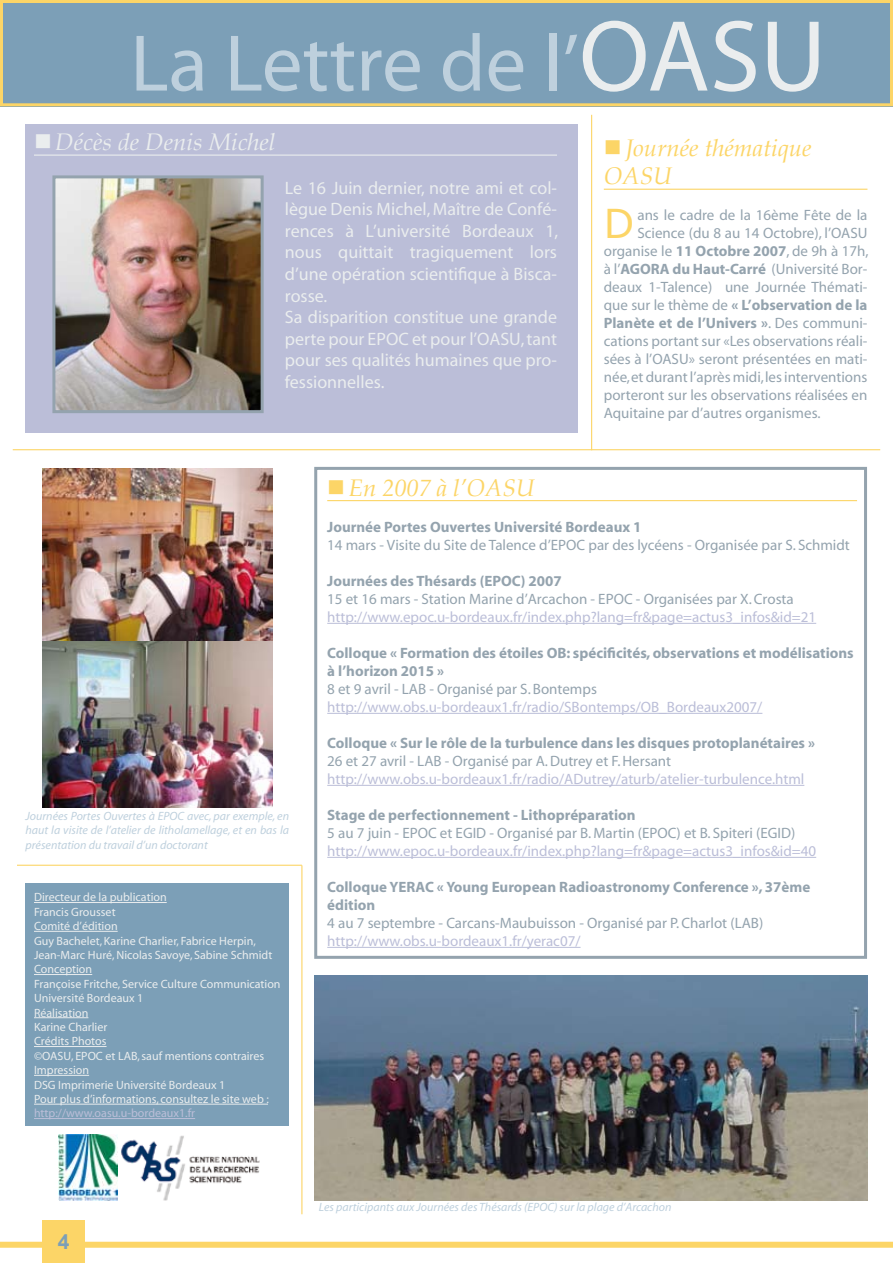
<style>
.page{position:relative;width:893px;height:1263px;background:#fff}
.page>*{position:absolute;margin:0;border:0;box-sizing:border-box;transform-origin:0 0}
.t1{font:81px "Myriad";color:#bed0dd}
.t2{font:39.75px "Verdana";color:#fcd567}
.t3{font:italic 24px/28.8px "Book Antiqua";color:#fcd567}
.t4{font:italic 24px "Book Antiqua";color:#eaedee}
.t5{font:18px/21.6px "Myriad";color:#eaedee}
.t6{font:15px "Myriad";color:#94a3ae}
.t7{font:700 15px/18px "Myriad";color:#94a3ae}
.t8{font:15px "Myriad";color:#bbbed8}
.t9{font:12px/14.4px "Myriad";color:#eaedee}
.t10{font:italic 12px/14.4px "Myriad";color:#bed0dd;text-align:justify}
.t11{font:12px "Myriad";color:#bbbed8}
.s1{font-size:102px;color:#eaedee}
.s2{font-weight:700}
.s3{font-weight:400}
</style>
<div class="page">
<hr style="left:591px;top:115px;width:1px;height:335px;background:#fcd567">
<hr style="left:301px;top:865px;width:1px;height:349px;background:#fcd567">
<hr style="left:13px;top:449px;width:867px;height:1px;background:#fcd567">
<hr style="left:17px;top:865px;width:285px;height:1px;background:#fcd567">
<div style="left:0;top:1242px;width:893px;height:6px;background:#fcd567"></div>
<div style="left:43px;top:1220px;width:42px;height:43px;background:#fcd567"></div>
<div style="left:0;top:0;width:893px;height:106px;background:#7c9fb7"></div>
<div style="left:0;top:0;width:893px;height:106px;border:3px solid #fcd567"></div>
<div style="left:26px;top:124px;width:552px;height:309px;background:#bbbed8"></div>
<hr style="left:34px;top:155px;width:523px;height:1px;background:#eaedee">
<hr style="left:327px;top:500px;width:530px;height:1px;background:#fcd567">
<hr style="left:327px;top:623px;width:489px;height:1px;background:#bbbed8">
<hr style="left:327px;top:713px;width:435px;height:1px;background:#bbbed8">
<hr style="left:327px;top:785px;width:477px;height:1px;background:#bbbed8">
<hr style="left:327px;top:857px;width:489px;height:1px;background:#bbbed8">
<hr style="left:327px;top:947px;width:254px;height:1px;background:#bbbed8">
<div style="left:314px;top:467px;width:553px;height:492px;border:3px solid #94a3ae"></div>
<hr style="left:604px;top:189px;width:263px;height:1px;background:#fcd567">
<div style="left:26px;top:884px;width:263px;height:242px;background:#7c9fb7"></div>
<hr style="left:34px;top:902px;width:133px;height:1px;background:#eaedee">
<hr style="left:34px;top:931px;width:84px;height:1px;background:#eaedee">
<hr style="left:34px;top:974px;width:58px;height:1px;background:#eaedee">
<hr style="left:34px;top:1017px;width:54px;height:1px;background:#eaedee">
<hr style="left:34px;top:1046px;width:73px;height:1px;background:#eaedee">
<hr style="left:34px;top:1075px;width:55px;height:1px;background:#eaedee">
<hr style="left:34px;top:1104px;width:234px;height:1px;background:#eaedee">
<hr style="left:34px;top:1118px;width:161px;height:1px;background:#bbbed8">
<img style="left:56px;top:179px;width:204px;height:230px">
<div style="left:52px;top:175px;width:212px;height:238px;border:3px solid #94a3ae"></div>
<img style="left:315px;top:975px;width:552px;height:225px">
<img style="left:121px;top:1135px;width:139px;height:65px">
<img style="left:58px;top:1135px;width:59px;height:65px">
<img style="left:43px;top:641px;width:229px;height:166px">
<img style="left:43px;top:468px;width:229px;height:173px">
<h1 class="t1" style="left:130px;top:23px;width:697px">La Lettre de l’<span class="s1">OASU</span></h1>
<h3 class="t4" style="left:34px;top:125px;width:243px">■Décès de Denis Michel</h3>
<p class="t5" style="left:285px;top:177px;width:275px">Le 16 Juin dernier, notre ami et col&shy;lègue Denis Michel, Maître de Confé&shy;rences à L’université Bordeaux 1, nous quittait tragiquement lors d’une opération scientifique à Bisca&shy;rosse.<br>Sa disparition constitue une grande perte pour EPOC et pour l’OASU, tant pour ses qualités humaines que pro&shy;fessionnelles.</p>
<h3 class="t3" style="left:604px;top:132px;width:209px">■Journée thématique<br>OASU</h3>
<h2 class="t2" style="left:604px;top:199px;width:32px">D</h2>
<p class="t6" style="left:637px;top:208px;width:231px">ans le cadre de la 16ème Fête de la</p>
<p class="t6" style="left:637px;top:226px;width:232px">Science (du 8 au 14 Octobre), l’OASU</p>
<p class="t6" style="left:604px;top:244px;width:266px">organise le <span class="s2">11 Octobre 2007</span>, de 9h à 17h,</p>
<p class="t6" style="left:604px;top:262px;width:265px">à l’<span class="s2">AGORA du Haut-Carré</span> (Université Bor-</p>
<p class="t6" style="left:604px;top:280px;width:265px">deaux 1-Talence) une Journée Thémati-</p>
<p class="t7" style="left:604px;top:297px;width:265px"><span class="s3">que sur le thème de</span> « L’observation de la</p>
<p class="t7" style="left:604px;top:315px;width:265px">Planète et de l’Univers »<span class="s3">. Des communi-</span></p>
<p class="t6" style="left:604px;top:334px;width:265px">cations portant sur «Les observations réali-</p>
<p class="t6" style="left:604px;top:352px;width:265px">sées à l’OASU» seront présentées en mati-</p>
<p class="t6" style="left:604px;top:370px;width:265px">née, et durant l’après midi, les interventions</p>
<p class="t6" style="left:604px;top:388px;width:265px">porteront sur les observations réalisées en</p>
<p class="t6" style="left:604px;top:406px;width:218px">Aquitaine par d’autres organismes.</p>
<p class="t10" style="left:26px;top:809px;width:265px">Journées Portes Ouvertes à EPOC avec, par exemple, en haut la visite de l’atelier de litholamellage, et en bas la présentation du travail d’un doctorant</p>
<p class="t9" style="left:34px;top:891px;width:248px">Directeur de la publication<br>Francis Grousset<br>Comité d’édition<br>Guy Bachelet, Karine Charlier, Fabrice Herpin,<br>Jean-Marc Huré, Nicolas Savoye, Sabine Schmidt<br>Conception<br>Françoise Fritche, Service Culture Communication<br>Université Bordeaux 1<br>Réalisation<br>Karine Charlier<br>Crédits Photos<br>©OASU, EPOC et LAB, sauf mentions contraires<br>Impression<br>DSG Imprimerie Université Bordeaux 1<br>Pour plus d’informations, consultez le site web :</p>
<p class="t11" style="left:34px;top:1107px;width:163px">http://www.oasu.u-bordeaux1.fr</p>
<h3 class="t3" style="left:327px;top:473px;width:209px">■En 2007 à l’OASU</h3>
<p class="t7" style="left:327px;top:518px;width:316px">Journée Portes Ouvertes Université Bordeaux 1</p>
<p class="t6" style="left:327px;top:537px;width:524px">14 mars - Visite du Site de Talence d’EPOC par des lycéens - Organisée par S. Schmidt</p>
<p class="t7" style="left:327px;top:572px;width:236px">Journées des Thésards (EPOC) 2007</p>
<p class="t6" style="left:327px;top:591px;width:468px">15 et 16 mars - Station Marine d’Arcachon - EPOC - Organisées par X. Crosta</p>
<p class="t8" style="left:327px;top:609px;width:490px">http://www.epoc.u-bordeaux.fr/index.php?lang=fr&amp;page=actus3_infos&amp;id=21</p>
<p class="t7" style="left:327px;top:644px;width:528px">Colloque « Formation des étoiles OB: spécificités, observations et modélisations à l’horizon 2015 »</p>
<p class="t6" style="left:327px;top:681px;width:271px">8 et 9 avril - LAB - Organisé par S. Bontemps</p>
<p class="t8" style="left:327px;top:699px;width:437px">http://www.obs.u-bordeaux1.fr/radio/SBontemps/OB_Bordeaux2007/</p>
<p class="t7" style="left:327px;top:734px;width:489px">Colloque « Sur le rôle de la turbulence dans les disques protoplanétaires »</p>
<p class="t6" style="left:327px;top:753px;width:345px">26 et 27 avril - LAB - Organisé par A. Dutrey et F. Hersant</p>
<p class="t8" style="left:327px;top:771px;width:479px">http://www.obs.u-bordeaux1.fr/radio/ADutrey/aturb/atelier-turbulence.html</p>
<p class="t7" style="left:327px;top:806px;width:310px">Stage de perfectionnement - Lithopréparation</p>
<p class="t6" style="left:327px;top:825px;width:470px">5 au 7 juin - EPOC et EGID - Organisé par B. Martin (EPOC) et B. Spiteri (EGID)</p>
<p class="t8" style="left:327px;top:843px;width:490px">http://www.epoc.u-bordeaux.fr/index.php?lang=fr&amp;page=actus3_infos&amp;id=40</p>
<p class="t7" style="left:327px;top:878px;width:485px">Colloque YERAC « Young European Radioastronomy Conference », 37ème édition</p>
<p class="t6" style="left:327px;top:915px;width:438px">4 au 7 septembre - Carcans-Maubuisson - Organisé par P. Charlot (LAB)</p>
<p class="t8" style="left:327px;top:933px;width:255px">http://www.obs.u-bordeaux1.fr/yerac07/</p>
<p class="t10" style="left:319px;top:1201px;width:354px">Les participants aux Journées des Thésards (EPOC) sur la plage d’Arcachon</p>
</div>
